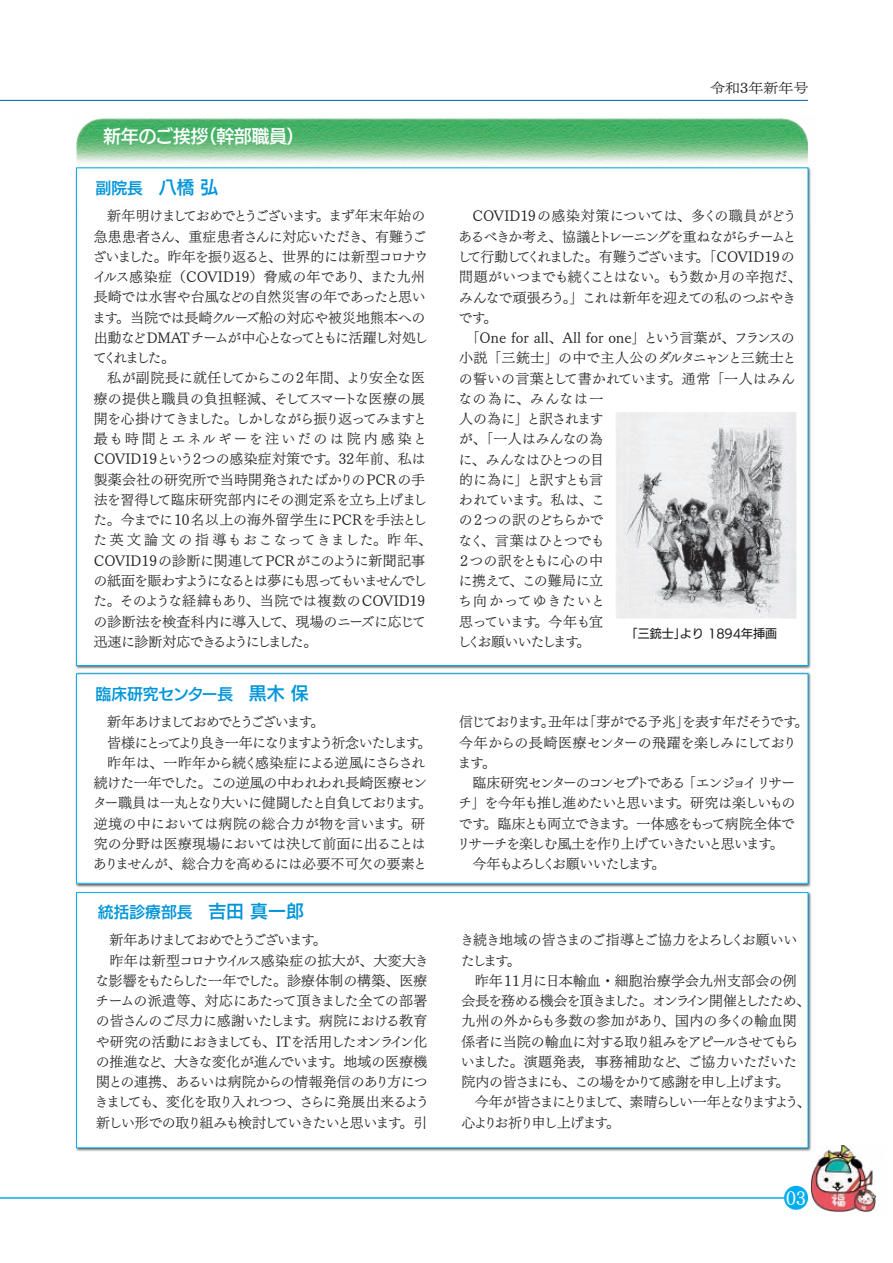
<style>
.page{position:relative;width:893px;height:1263px;background:#fff}
.page>*{position:absolute;margin:0;border:0;box-sizing:border-box;transform-origin:0 0}
.t1{font:18px "UD Kakugo Large Pro DB";letter-spacing:-.025em;color:#fff}
.t2{font:18px "UD Mincho Pro L";color:#fff}
.t3{font:15.75px "UD Kakugo Large Pro DB";color:#0095d9}
.t4{font:13.95px/20.2px "UD Mincho Pro L";letter-spacing:-.045em;color:#231f20}
.t5{font:13.95px/20.2px "UD Mincho Pro L";color:#231f20}
.t6{font:13.95px "UD Mincho Pro L";letter-spacing:-.02em;color:#231f20}
.t7{font:13.95px "UD Mincho Pro L";letter-spacing:-.105em;color:#231f20}
.t8{font:13.95px/20.2px "UD Mincho Pro L";letter-spacing:-.13em;color:#231f20}
.t9{font:13.95px "UD Mincho Pro L";letter-spacing:-.115em;color:#231f20}
.t10{font:13.95px/20.2px "UD Mincho Pro L";letter-spacing:-.065em;color:#231f20}
.t11{font:13.95px "UD Mincho Pro L";letter-spacing:-.125em;color:#231f20}
.t12{font:13.95px "UD Mincho Pro L";letter-spacing:-.005em;color:#231f20}
.t13{font:13.95px "UD Mincho Pro L";letter-spacing:-.14em;color:#231f20}
.t14{font:13.95px "UD Mincho Pro L";letter-spacing:-.09em;color:#231f20}
.t15{font:13.95px "UD Mincho Pro L";letter-spacing:-.08em;color:#231f20}
.t16{font:13.95px "UD Mincho Pro L";letter-spacing:.005em;color:#231f20}
.t17{font:13.95px "UD Mincho Pro L";letter-spacing:-.015em;color:#231f20}
.t18{font:13.95px "UD Mincho Pro L";letter-spacing:-.025em;color:#231f20}
.t19{font:13.95px "UD Mincho Pro L";letter-spacing:.01em;color:#231f20}
.t20{font:13.95px "UD Mincho Pro L";letter-spacing:.08em;color:#231f20}
.t21{font:13.95px "UD Mincho Pro L";letter-spacing:-.135em;color:#231f20}
.t22{font:13.95px "UD Mincho Pro L";letter-spacing:-.075em;color:#231f20}
.t23{font:13.95px "UD Mincho Pro L";letter-spacing:-.085em;color:#231f20}
.t24{font:13.95px "UD Mincho Pro L";letter-spacing:-.01em;color:#231f20}
.t25{font:13.95px "UD Mincho Pro L";letter-spacing:-.12em;color:#231f20}
.t26{font:13.5px "UD Mincho Pro L";color:#231f20;scale:1.11 1}
.t27{font:12px "UD Kakugo Large Pro M";color:#231f20}
.s1{font-size:17.85px}
</style>
<div class="page">
<img style="left:22px;top:99px;width:786px;height:64px">
<img style="left:75px;top:167px;width:736px;height:721px">
<div style="left:77px;top:168px;width:731px;height:497px;background:#fff"></div>
<div style="left:77px;top:674px;width:731px;height:209px;background:#fff"></div>
<div style="left:76px;top:673px;width:732px;height:211px;border:1px solid #00aeef"></div>
<div style="left:784px;top:1186px;width:24px;height:24px;background:#00aeef;border-radius:50%"></div>
<img style="left:75px;top:891px;width:737px;height:261px">
<div style="left:77px;top:892px;width:731px;height:256px;background:#fff"></div>
<div style="left:76px;top:892px;width:732px;height:256px;border:1px solid #00aeef"></div>
<hr style="left:0;top:1197px;width:784px;height:2px;background:#00aeef">
<img style="left:616px;top:412px;width:180px;height:206px">
<img style="left:800px;top:1146px;width:76px;height:66px">
<hr style="left:0;top:100px;width:808px;height:1px;background:#015aaa">
<p class="t1" style="left:103px;top:122px;width:203px">新年のご挨拶（幹部職員）</p>
<p class="t3" style="left:96px;top:175px;width:124px">副院長　<span class="s1">八橋 弘</span></p>
<p class="t4" style="left:92px;top:205px;width:338px;text-indent:15px">新年明けましておめでとうございます。まず年末年始の急患患者さん、重症患者さんに対応いただき、有難うございました。昨年を振り返ると、世界的には新型コロナウイルス感染症（COVID19）脅威の年であり、また九州長崎では水害や台風などの自然災害の年であったと思います。当院では長崎クルーズ船の対応や被災地熊本への出動などDMATチームが中心となってともに活躍し対処してくれました。</p>
<p class="t5" style="left:93px;top:368px;width:341px;text-indent:14px">私が副院長に就任してからこの2年間、より安全な医療の提供と職員の負担軽減、そしてスマートな医療の展開を心掛けてきました。しかしながら振り返ってみますと最も時間とエネルギーを注いだのは院内感染と<br>COVID19という２つの感染症対策です。32年前、私は製薬会社の研究所で当時開発されたばかりのPCRの手法を習得して臨床研究部内にその測定系を立ち上げました。今までに10名以上の海外留学生にPCRを手法とした英文論文の指導もおこなってきました。昨年、<br>COVID19の診断に関連してPCRがこのように新聞記事の紙面を賑わすようになるとは夢にも思ってもいませんでした。そのような経緯もあり、当院では複数のCOVID19の診断法を検査科内に導入して、現場のニーズに応じて迅速に診断対応できるようにしました。</p>
<p class="t3" style="left:96px;top:681px;width:215px">臨床研究センター長　<span class="s1">黒木 保</span></p>
<p class="t11" style="left:107px;top:711px;width:219px">新年あけましておめでとうございます。</p>
<p class="t13" style="left:107px;top:731px;width:326px">皆様にとってより良き一年になりますよう祈念いたします。</p>
<p class="t4" style="left:107px;top:752px;width:319px">昨年は、一昨年から続く感染症による逆風にさらされ</p>
<p class="t6" style="left:94px;top:772px;width:335px">続けた一年でした。この逆風の中われわれ長崎医療セン</p>
<p class="t9" style="left:93px;top:792px;width:340px">ター職員は一丸となり大いに健闘したと自負しております。</p>
<p class="t19" style="left:94px;top:812px;width:333px">逆境の中においては病院の総合力が物を言います。研</p>
<p class="t6" style="left:94px;top:833px;width:333px">究の分野は医療現場においては決して前面に出ることは</p>
<p class="t4" style="left:93px;top:853px;width:336px">ありませんが、総合力を高めるには必要不可欠の要素と</p>
<p class="t3" style="left:98px;top:899px;width:208px">統括診療部長　<span class="s1">吉田 真一郎</span></p>
<p class="t11" style="left:110px;top:929px;width:219px">新年あけましておめでとうございます。</p>
<p class="t12" style="left:110px;top:949px;width:321px">昨年は新型コロナウイルス感染症の拡大が、大変大き</p>
<p class="t17" style="left:95px;top:970px;width:334px">な影響をもたらした一年でした。診療体制の構築、医療</p>
<p class="t4" style="left:95px;top:990px;width:334px">チームの派遣等、対応にあたって頂きました全ての部署</p>
<p class="t18" style="left:96px;top:1010px;width:333px">の皆さんのご尽力に感謝いたします。病院における教育</p>
<p class="t4" style="left:96px;top:1031px;width:333px">や研究の活動におきましても、ITを活用したオンライン化</p>
<p class="t6" style="left:96px;top:1051px;width:333px">の推進など、大きな変化が進んでいます。地域の医療機</p>
<p class="t4" style="left:96px;top:1071px;width:333px">関との連携、あるいは病院からの情報発信のあり方につ</p>
<p class="t15" style="left:95px;top:1091px;width:336px">きましても、変化を取り入れつつ、さらに発展出来るよう</p>
<p class="t7" style="left:96px;top:1111px;width:333px">新しい形での取り組みも検討していきたいと思います。引</p>
<p class="t26" style="left:710px;top:78px;width:90px">令和3年新年号</p>
<p class="t5" style="left:473px;top:206px;width:325px">COVID19の感染対策については、多くの職員がどう</p>
<p class="t7" style="left:458px;top:226px;width:340px">あるべきか考え、協議とトレーニングを重ねながらチームと</p>
<p class="t8" style="left:457px;top:246px;width:339px">して行動してくれました。有難うございます。「COVID19 の</p>
<p class="t4" style="left:459px;top:266px;width:344px">問題がいつまでも続くことはない。もう数か月の辛抱だ、</p>
<p class="t4" style="left:459px;top:287px;width:338px">みんなで頑張ろう。」これは新年を迎えての私のつぶやき</p>
<p class="t4" style="left:458px;top:307px;width:40px">です。</p>
<p class="t5" style="left:466px;top:327px;width:331px">「One for all、All for one」という言葉が、フランスの</p>
<p class="t16" style="left:459px;top:347px;width:339px">小説「三銃士」の中で主人公のダルタニャンと三銃士と</p>
<p class="t5" style="left:459px;top:368px;width:338px">の誓いの言葉として書かれています。通常「一人はみん</p>
<p class="t20" style="left:458px;top:388px;width:147px">なの為に、みんなは一</p>
<p class="t22" style="left:459px;top:408px;width:146px">人の為に」と訳されます</p>
<p class="t12" style="left:459px;top:428px;width:146px">が、「一人はみんなの為</p>
<p class="t4" style="left:459px;top:449px;width:147px">に、みんなはひとつの目</p>
<p class="t4" style="left:459px;top:469px;width:146px">的に為に」と訳すとも言</p>
<p class="t4" style="left:459px;top:489px;width:148px">われています。私は、こ</p>
<p class="t23" style="left:459px;top:509px;width:146px">の２つの訳のどちらかで</p>
<p class="t4" style="left:458px;top:530px;width:148px">なく、言葉はひとつでも</p>
<p class="t24" style="left:457px;top:550px;width:148px">２つの訳をともに心の中</p>
<p class="t6" style="left:459px;top:570px;width:146px">に携えて、この難局に立</p>
<p class="t20" style="left:458px;top:590px;width:149px">ち向かってゆきたいと</p>
<p class="t10" style="left:459px;top:611px;width:146px">思っています。今年も宜</p>
<p class="t25" style="left:457px;top:631px;width:135px">しくお願いいたします。</p>
<p class="t27" style="left:626px;top:623px;width:153px">「三銃士」より 1894年挿画</p>
<p class="t4" style="left:458px;top:711px;width:352px">信じております。丑年は「芽がでる予兆」を表す年だそうです。今年からの長崎医療センターの飛躍を楽しみにしております。</p>
<p class="t9" style="left:473px;top:772px;width:324px">臨床研究センターのコンセプトである「エンジョイ リサー</p>
<p class="t14" style="left:458px;top:792px;width:339px">チ」を今年も推し進めたいと思います。研究は楽しいもの</p>
<p class="t4" style="left:458px;top:813px;width:338px">です。臨床とも両立できます。一体感をもって病院全体で</p>
<p class="t7" style="left:457px;top:833px;width:328px">リサーチを楽しむ風土を作り上げていきたいと思います。</p>
<p class="t21" style="left:473px;top:853px;width:194px">今年もよろしくお願いいたします。</p>
<p class="t10" style="left:460px;top:929px;width:339px">き続き地域の皆さまのご指導とご協力をよろしくお願いいたします。</p>
<p class="t4" style="left:461px;top:970px;width:351px;text-indent:14px">昨年11月に日本輸血・細胞治療学会九州支部会の例会長を務める機会を頂きました。オンライン開催としたため、九州の外からも多数の参加があり、国内の多くの輸血関係者に当院の輸血に対する取り組みをアピールさせてもらいました。演題発表，事務補助など、ご協力いただいた院内の皆さまにも、この場をかりて感謝を申し上げます。</p>
<p class="t8" style="left:461px;top:1091px;width:351px;text-indent:14px">今年が皆さまにとりまして、素晴らしい一年となりますよう、心よりお祈り申し上げます。</p>
<p class="t2" style="left:786px;top:1184px;width:21px">03</p>
</div>
